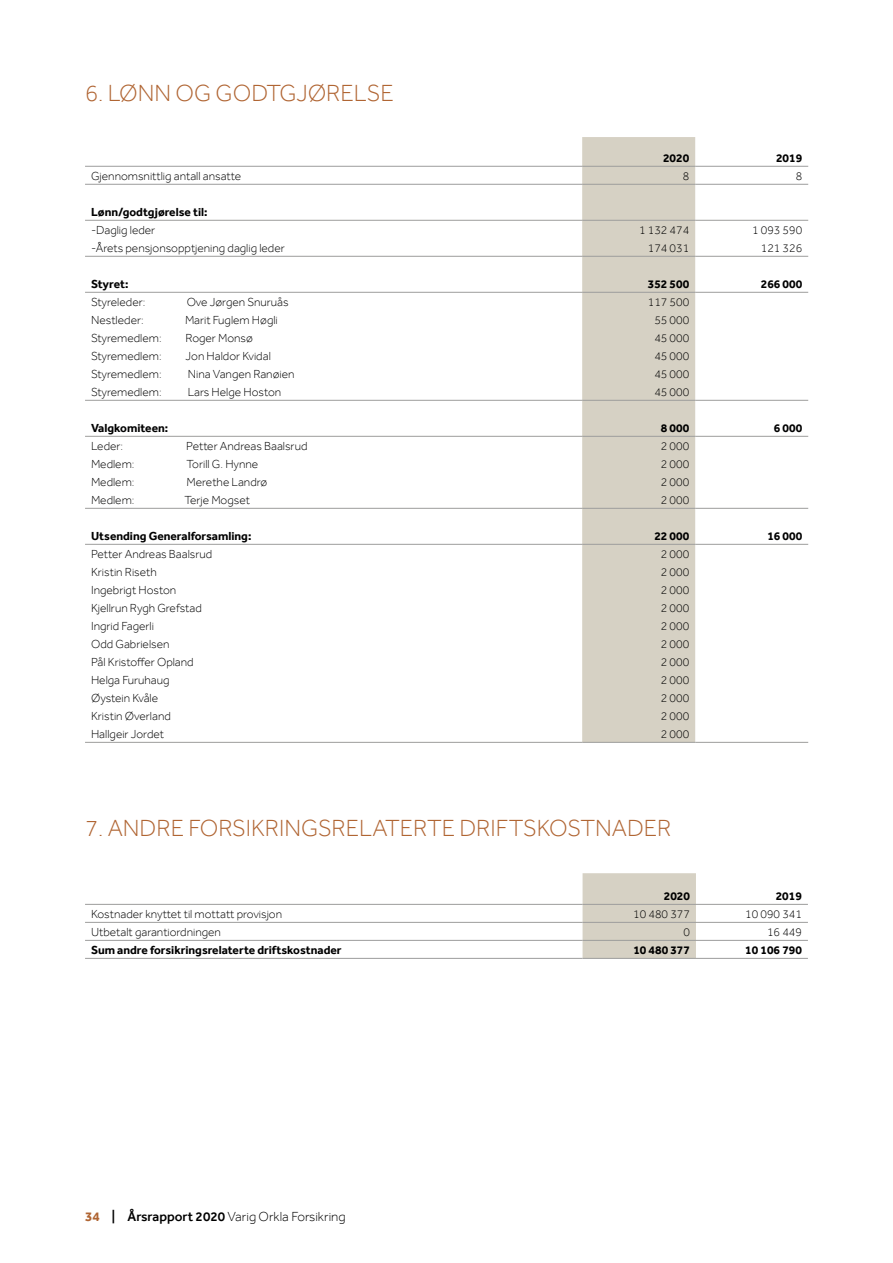
<style>
.page{position:relative;width:893px;height:1263px;background:#fff}
.page>*{position:absolute;margin:0;border:0;box-sizing:border-box;transform-origin:0 0}
.t1{font:300 24px "Effra";color:#b06533}
.t2{font:300 13.5px "Effra";color:#000}
.t3{font:300 12px "Effra";color:#000}
.t4{font:700 12px "Effra";color:#000}
.s1{font-weight:700;color:#b06533}
.s2{font-weight:500}
</style>
<div class="page">
<div style="left:582px;top:137px;width:113px;height:605px;background:#d6d1c4"></div>
<hr style="left:85px;top:166px;width:497px;height:1px;background:#9d9d9c">
<hr style="left:582px;top:166px;width:113px;height:1px;background:#9d9d9c">
<hr style="left:695px;top:166px;width:113px;height:1px;background:#9d9d9c">
<hr style="left:85px;top:184px;width:497px;height:1px;background:#9d9d9c">
<hr style="left:582px;top:184px;width:113px;height:1px;background:#9d9d9c">
<hr style="left:695px;top:184px;width:113px;height:1px;background:#9d9d9c">
<hr style="left:85px;top:220px;width:497px;height:1px;background:#9d9d9c">
<hr style="left:582px;top:220px;width:113px;height:1px;background:#9d9d9c">
<hr style="left:695px;top:220px;width:113px;height:1px;background:#9d9d9c">
<hr style="left:85px;top:256px;width:497px;height:1px;background:#9d9d9c">
<hr style="left:582px;top:256px;width:113px;height:1px;background:#9d9d9c">
<hr style="left:695px;top:256px;width:113px;height:1px;background:#9d9d9c">
<hr style="left:85px;top:292px;width:497px;height:1px;background:#9d9d9c">
<hr style="left:582px;top:292px;width:113px;height:1px;background:#9d9d9c">
<hr style="left:695px;top:292px;width:113px;height:1px;background:#9d9d9c">
<hr style="left:85px;top:400px;width:497px;height:1px;background:#9d9d9c">
<hr style="left:582px;top:400px;width:113px;height:1px;background:#9d9d9c">
<hr style="left:695px;top:400px;width:113px;height:1px;background:#9d9d9c">
<hr style="left:85px;top:436px;width:497px;height:1px;background:#9d9d9c">
<hr style="left:582px;top:436px;width:113px;height:1px;background:#9d9d9c">
<hr style="left:695px;top:436px;width:113px;height:1px;background:#9d9d9c">
<hr style="left:85px;top:508px;width:497px;height:1px;background:#9d9d9c">
<hr style="left:582px;top:508px;width:113px;height:1px;background:#9d9d9c">
<hr style="left:695px;top:508px;width:113px;height:1px;background:#9d9d9c">
<hr style="left:85px;top:544px;width:497px;height:1px;background:#9d9d9c">
<hr style="left:582px;top:544px;width:113px;height:1px;background:#9d9d9c">
<hr style="left:695px;top:544px;width:113px;height:1px;background:#9d9d9c">
<hr style="left:85px;top:742px;width:497px;height:1px;background:#9d9d9c">
<hr style="left:582px;top:742px;width:113px;height:1px;background:#9d9d9c">
<hr style="left:695px;top:742px;width:113px;height:1px;background:#9d9d9c">
<div style="left:583px;top:873px;width:113px;height:85px;background:#d6d1c4"></div>
<hr style="left:85px;top:904px;width:498px;height:1px;background:#9d9d9c">
<hr style="left:583px;top:904px;width:113px;height:1px;background:#9d9d9c">
<hr style="left:696px;top:904px;width:112px;height:1px;background:#9d9d9c">
<hr style="left:85px;top:922px;width:498px;height:1px;background:#9d9d9c">
<hr style="left:583px;top:922px;width:113px;height:1px;background:#9d9d9c">
<hr style="left:696px;top:922px;width:112px;height:1px;background:#9d9d9c">
<hr style="left:85px;top:940px;width:498px;height:1px;background:#9d9d9c">
<hr style="left:583px;top:940px;width:113px;height:1px;background:#9d9d9c">
<hr style="left:696px;top:940px;width:112px;height:1px;background:#9d9d9c">
<hr style="left:85px;top:958px;width:498px;height:1px;background:#9d9d9c">
<hr style="left:583px;top:958px;width:113px;height:1px;background:#9d9d9c">
<hr style="left:696px;top:958px;width:112px;height:1px;background:#9d9d9c">
<h1 class="t1" style="left:85px;top:79px;width:310px">6. LØNN OG GODTGJØRELSE</h1>
<p class="t4" style="left:663px;top:151px;width:28px">2020</p>
<p class="t4" style="left:776px;top:151px;width:28px">2019</p>
<p class="t3" style="left:91px;top:169px;width:152px">Gjennomsnittlig antall ansatte</p>
<p class="t3" style="left:683px;top:169px;width:8px">8</p>
<p class="t3" style="left:796px;top:169px;width:8px">8</p>
<p class="t4" style="left:91px;top:205px;width:118px">Lønn/godtgjørelse til:</p>
<p class="t3" style="left:91px;top:223px;width:66px">-Daglig leder</p>
<p class="t3" style="left:639px;top:223px;width:52px">1 132 474</p>
<p class="t3" style="left:752px;top:223px;width:52px">1 093 590</p>
<p class="t3" style="left:91px;top:241px;width:195px">-Årets pensjonsopptjening daglig leder</p>
<p class="t3" style="left:648px;top:241px;width:43px">174 031</p>
<p class="t3" style="left:761px;top:241px;width:43px">121 326</p>
<p class="t4" style="left:91px;top:277px;width:39px">Styret:</p>
<p class="t4" style="left:648px;top:277px;width:43px">352 500</p>
<p class="t4" style="left:761px;top:277px;width:43px">266 000</p>
<p class="t3" style="left:91px;top:295px;width:56px">Styreleder:</p>
<p class="t3" style="left:187px;top:295px;width:104px">Ove Jørgen Snuruås</p>
<p class="t3" style="left:648px;top:295px;width:43px">117 500</p>
<p class="t3" style="left:91px;top:313px;width:54px">Nestleder:</p>
<p class="t3" style="left:185px;top:313px;width:94px">Marit Fuglem Høgli</p>
<p class="t3" style="left:654px;top:313px;width:36px">55 000</p>
<p class="t3" style="left:91px;top:331px;width:72px">Styremedlem:</p>
<p class="t3" style="left:186px;top:331px;width:69px">Roger Monsø</p>
<p class="t3" style="left:654px;top:331px;width:36px">45 000</p>
<p class="t3" style="left:91px;top:349px;width:72px">Styremedlem:</p>
<p class="t3" style="left:186px;top:349px;width:87px">Jon Haldor Kvidal</p>
<p class="t3" style="left:654px;top:349px;width:36px">45 000</p>
<p class="t3" style="left:91px;top:367px;width:72px">Styremedlem:</p>
<p class="t3" style="left:188px;top:367px;width:108px">Nina Vangen Ranøien</p>
<p class="t3" style="left:654px;top:367px;width:36px">45 000</p>
<p class="t3" style="left:91px;top:385px;width:72px">Styremedlem:</p>
<p class="t3" style="left:188px;top:385px;width:95px">Lars Helge Hoston</p>
<p class="t3" style="left:654px;top:385px;width:36px">45 000</p>
<p class="t4" style="left:91px;top:421px;width:79px">Valgkomiteen:</p>
<p class="t4" style="left:661px;top:421px;width:30px">8 000</p>
<p class="t4" style="left:774px;top:421px;width:30px">6 000</p>
<p class="t3" style="left:91px;top:439px;width:34px">Leder:</p>
<p class="t3" style="left:186px;top:439px;width:123px">Petter Andreas Baalsrud</p>
<p class="t3" style="left:661px;top:439px;width:30px">2 000</p>
<p class="t3" style="left:91px;top:457px;width:45px">Medlem:</p>
<p class="t3" style="left:187px;top:457px;width:73px">Torill G. Hynne</p>
<p class="t3" style="left:661px;top:457px;width:30px">2 000</p>
<p class="t3" style="left:91px;top:475px;width:45px">Medlem:</p>
<p class="t3" style="left:187px;top:475px;width:82px">Merethe Landrø</p>
<p class="t3" style="left:661px;top:475px;width:30px">2 000</p>
<p class="t3" style="left:91px;top:493px;width:45px">Medlem:</p>
<p class="t3" style="left:184px;top:493px;width:67px">Terje Mogset</p>
<p class="t3" style="left:661px;top:493px;width:30px">2 000</p>
<p class="t4" style="left:91px;top:529px;width:162px">Utsending Generalforsamling:</p>
<p class="t4" style="left:654px;top:529px;width:36px">22 000</p>
<p class="t4" style="left:767px;top:529px;width:36px">16 000</p>
<p class="t3" style="left:91px;top:547px;width:123px">Petter Andreas Baalsrud</p>
<p class="t3" style="left:661px;top:547px;width:30px">2 000</p>
<p class="t3" style="left:91px;top:565px;width:67px">Kristin Riseth</p>
<p class="t3" style="left:661px;top:565px;width:30px">2 000</p>
<p class="t3" style="left:91px;top:583px;width:87px">Ingebrigt Hoston</p>
<p class="t3" style="left:661px;top:583px;width:30px">2 000</p>
<p class="t3" style="left:91px;top:601px;width:112px">Kjellrun Rygh Grefstad</p>
<p class="t3" style="left:661px;top:601px;width:30px">2 000</p>
<p class="t3" style="left:91px;top:619px;width:64px">Ingrid Fagerli</p>
<p class="t3" style="left:661px;top:619px;width:30px">2 000</p>
<p class="t3" style="left:91px;top:637px;width:80px">Odd Gabrielsen</p>
<p class="t3" style="left:661px;top:637px;width:30px">2 000</p>
<p class="t3" style="left:91px;top:655px;width:104px">Pål Kristoffer Opland</p>
<p class="t3" style="left:661px;top:655px;width:30px">2 000</p>
<p class="t3" style="left:91px;top:673px;width:80px">Helga Furuhaug</p>
<p class="t3" style="left:661px;top:673px;width:30px">2 000</p>
<p class="t3" style="left:91px;top:691px;width:69px">Øystein Kvåle</p>
<p class="t3" style="left:661px;top:691px;width:30px">2 000</p>
<p class="t3" style="left:91px;top:709px;width:81px">Kristin Øverland</p>
<p class="t3" style="left:661px;top:709px;width:30px">2 000</p>
<p class="t3" style="left:91px;top:727px;width:75px">Hallgeir Jordet</p>
<p class="t3" style="left:661px;top:727px;width:30px">2 000</p>
<h1 class="t1" style="left:85px;top:813px;width:588px">7. ANDRE FORSIKRINGSRELATERTE DRIFTSKOSTNADER</h1>
<p class="t4" style="left:664px;top:889px;width:28px">2020</p>
<p class="t4" style="left:776px;top:889px;width:28px">2019</p>
<p class="t3" style="left:91px;top:907px;width:193px">Kostnader knyttet til mottatt provisjon</p>
<p class="t3" style="left:633px;top:907px;width:58px">10 480 377</p>
<p class="t3" style="left:745px;top:907px;width:58px">10 090 341</p>
<p class="t3" style="left:91px;top:925px;width:131px">Utbetalt garantiordningen</p>
<p class="t3" style="left:683px;top:925px;width:8px">0</p>
<p class="t3" style="left:767px;top:925px;width:36px">16 449</p>
<p class="t4" style="left:91px;top:943px;width:252px">Sum andre forsikringsrelaterte driftskostnader</p>
<p class="t4" style="left:633px;top:943px;width:58px">10 480 377</p>
<p class="t4" style="left:745px;top:943px;width:58px">10 106 790</p>
<p class="t2" style="left:85px;top:1208px;width:262px"><span class="s1">34</span> <span class="s2">| Årsrapport 2020</span> Varig Orkla Forsikring</p>
</div>
